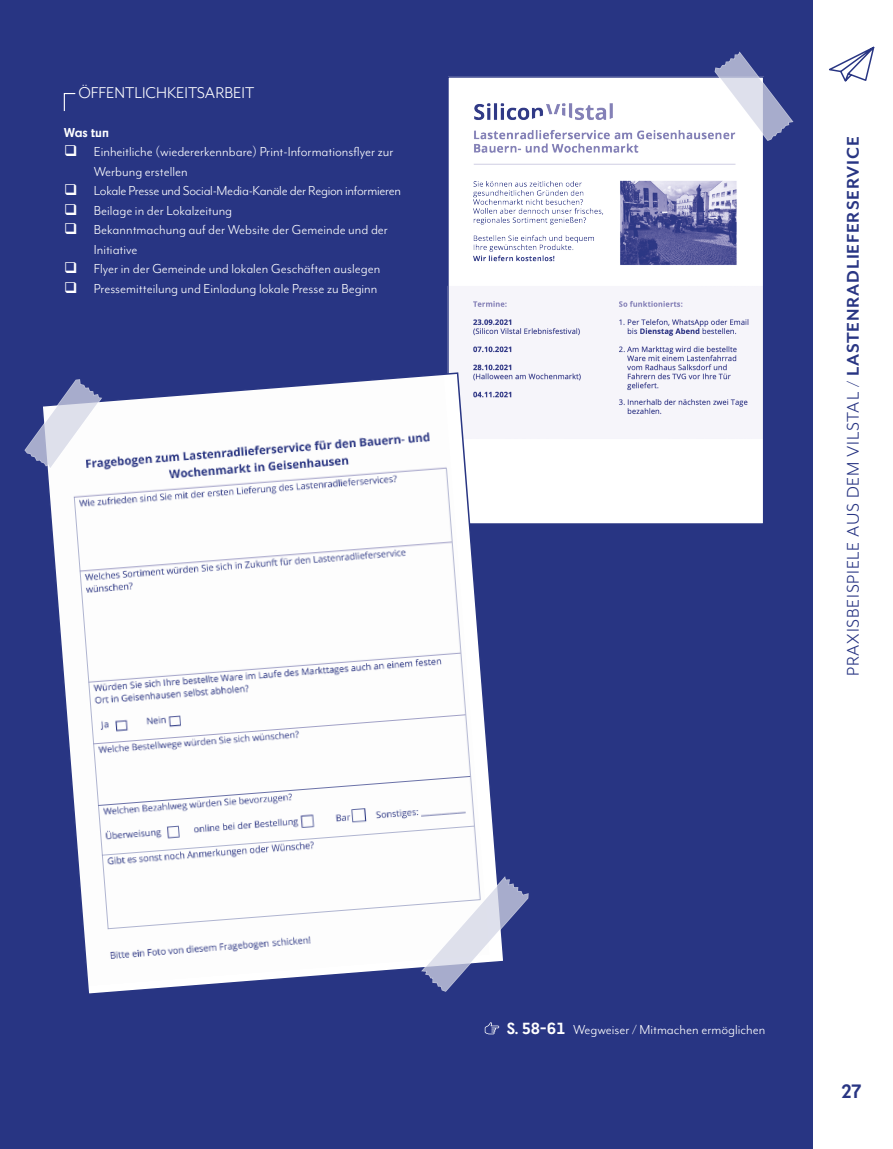
<style>
.page{position:relative;width:893px;height:1149px;background:#fff}
.page>*{position:absolute;margin:0;border:0;box-sizing:border-box;transform-origin:0 0}
.t1{font:19.5px "Mr Eaves Mod OT";letter-spacing:.04em;color:#283583}
.t2{font:18px "Mr Eaves Mod OT";color:#fff}
.t3{font:700 18px "Cy";color:#283583}
.t4{font:15px/19.5px "Mr Eaves Mod OT";color:#fff}
.t5{font:700 12px "Cy";color:#fff}
.s1{font-weight:700}
.s2{font-family:"Cy";font-weight:700}
</style>
<div class="page">
<div style="left:0;top:0;width:812px;height:1148px;background:#283583"></div>
<img style="left:450px;top:79px;width:311px;height:442px">
<div style="left:447px;top:76px;width:317px;height:448px;border:2px solid #283583"></div>
<div style="left:461px;top:449px;width:296px;height:65px;background:#fff"></div>
<div style="left:621px;top:81px;width:136px;height:46px;background:#fff"></div>
<svg style="left:714px;top:51px;width:80px;height:91px"></svg>
<svg style="left:63px;top:93px;width:13px;height:18px"></svg>
<svg style="left:829px;top:46px;width:46px;height:36px"></svg>
<svg style="left:48px;top:371px;width:457px;height:623px;background:#dfe0eb"></svg>
<svg style="left:421px;top:874px;width:108px;height:118px"></svg>
<svg style="left:24px;top:378px;width:80px;height:92px"></svg>
<svg style="left:485px;top:1022px;width:14px;height:12px"></svg>
<p class="t2" style="left:78px;top:82px;width:177px">ÖFFENTLICHKEITSARBEIT</p>
<p class="t5" style="left:64px;top:123px;width:47px">Was tun</p>
<p class="t4" style="left:94px;top:142px;width:309px">Einheitliche (wiedererkennbare) Print-Informationsflyer zur Werbung erstellen<br>Lokale Presse und Social-Media-Kanäle der Region informieren Beilage in der Lokalzeitung<br>Bekanntmachung auf der Website der Gemeinde und der Initiative<br>Flyer in der Gemeinde und lokalen Geschäften auslegen Pressemitteilung und Einladung lokale Presse zu Beginn</p>
<h1 class="t1" style="left:842px;top:675px;width:540px;rotate:-90deg">PRAXISBEISPIELE AUS DEM VILSTAL / <span class="s1">LASTENRADLIEFERSERVICE</span></h1>
<p class="t4" style="left:507px;top:1019px;width:260px"><span class="s2">S. 58-61</span> Wegweiser / Mitmachen ermöglichen</p>
<p class="t3" style="left:841px;top:1077px;width:22px">27</p>
</div>
